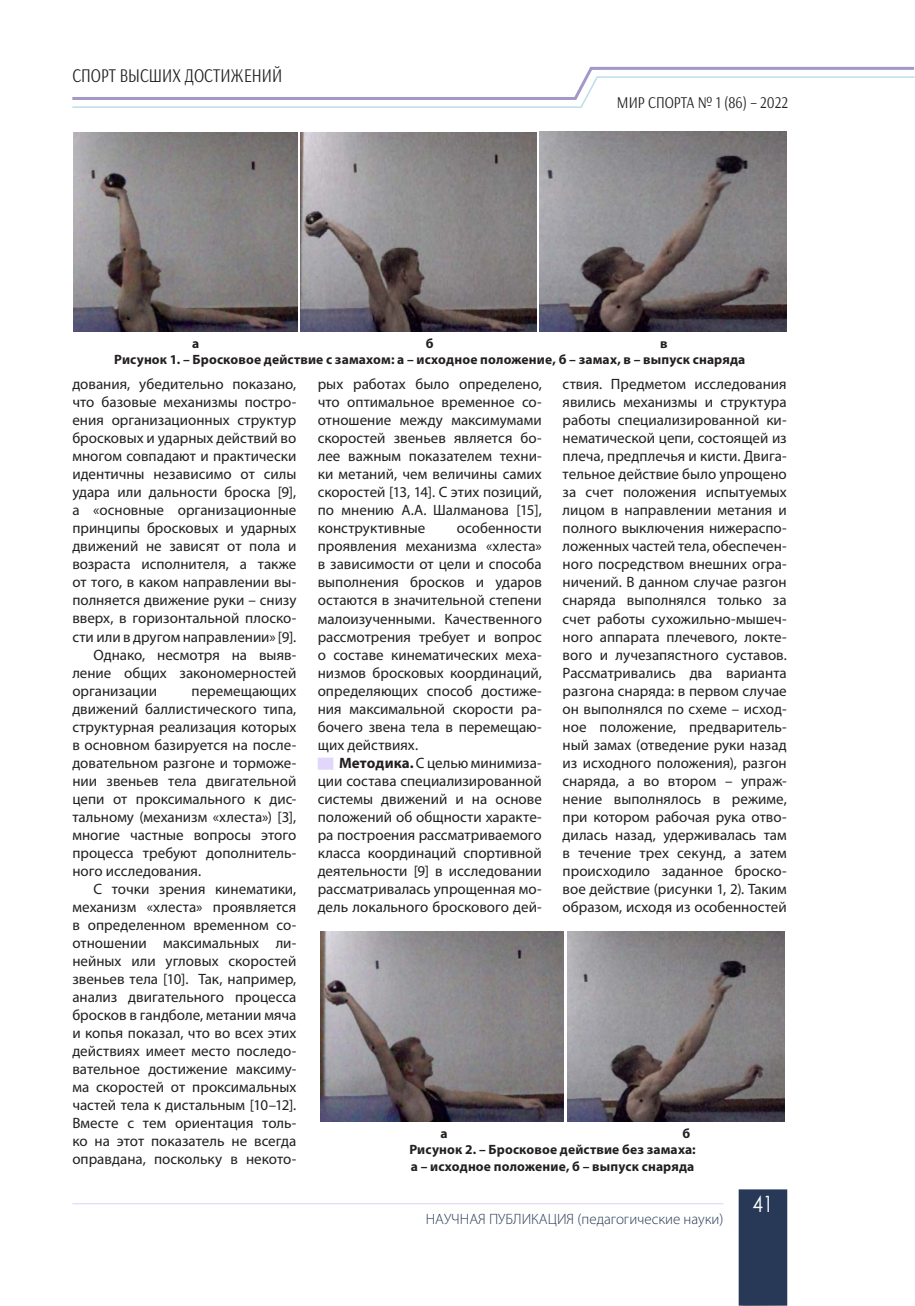
<style>
.page{position:relative;width:915px;height:1306px;background:#fff}
.page>*{position:absolute;margin:0;border:0;box-sizing:border-box;transform-origin:0 0}
.t1{font:22.5px "Century Gothic";color:#fff;scale:.85 1}
.t2{font:19.5px "Arsenal";color:#231f20;scale:.8 1}
.t3{font:16.5px "Arsenal";color:#231f20;scale:.85 1}
.t4{font:15px/18px "Myriad Pro";color:#231f20;text-align:justify}
.t5{font:300 15px "Myriad Pro";color:#273957}
.t6{font:700 13.5px/16.2px "Myriad Pro";letter-spacing:.01em;color:#231f20}
.s1{font-weight:700}
</style>
<div class="page">
<svg style="left:72px;top:66px;width:842px;height:42px"></svg>
<hr style="left:72px;top:1203px;width:651px;height:1px;background:#e2d6fb">
<div style="left:738px;top:1189px;width:49px;height:116px;background:#273957"></div>
<div style="left:317px;top:757px;width:16px;height:12px;background:#e2d6fb"></div>
<img style="left:73px;top:132px;width:224px;height:200px">
<img style="left:301px;top:132px;width:235px;height:200px">
<img style="left:540px;top:132px;width:245px;height:199px">
<img style="left:320px;top:931px;width:243px;height:190px">
<img style="left:567px;top:931px;width:217px;height:190px">
<h2 class="t2" style="left:72px;top:64px;width:264px">СПОРТ ВЫСШИХ ДОСТИЖЕНИЙ</h2>
<p class="t3" style="left:616px;top:92px;width:203px">МИР СПОРТА № 1 (86) – 2022</p>
<p class="t6" style="left:192px;top:335px;width:9px">а</p>
<p class="t6" style="left:425px;top:335px;width:9px">б</p>
<p class="t6" style="left:114px;top:335px;width:632px;text-indent:545px">в<br>Рисунок 1. – Бросковое действие с замахом: а – исходное положение, б – замах, в – выпуск снаряда</p>
<p class="t4" style="left:562px;top:375px;width:225px">ствия. Предметом исследования явились механизмы и структура работы специализированной ки&shy;нематической цепи, состоящей из плеча, предплечья и кисти. Двига&shy;тельное действие было упрощено за счет положения испытуемых лицом в направлении метания и полного выключения нижераспо&shy;ложенных частей тела, обеспечен&shy;ного посредством внешних огра&shy;ничений. В данном случае разгон снаряда выполнялся только за счет работы сухожильно-мышеч&shy;ного аппарата плечевого, локте&shy;вого и лучезапястного суставов.<br>Рассматривались два варианта разгона снаряда: в первом случае он выполнялся по схеме – исход&shy;ное положение, предваритель&shy;ный замах (отведение руки назад из исходного положения), разгон снаряда, а во втором – упраж&shy;нение выполнялось в режиме, при котором рабочая рука отво&shy;дилась назад, удерживалась там в течение трех секунд, а затем происходило заданное броско&shy;вое действие (рисунки 1, 2). Таким образом, исходя из особенностей</p>
<p class="t4" style="left:72px;top:375px;width:225px">дования, убедительно показано,</p>
<p class="t4" style="left:72px;top:393px;width:225px">что базовые механизмы постро-</p>
<p class="t4" style="left:72px;top:411px;width:225px">ения организационных структур</p>
<p class="t4" style="left:72px;top:429px;width:225px">бросковых и ударных действий во</p>
<p class="t4" style="left:72px;top:447px;width:225px">многом совпадают и практически</p>
<p class="t4" style="left:72px;top:465px;width:225px">идентичны независимо от силы</p>
<p class="t4" style="left:72px;top:483px;width:225px">удара или дальности броска [9],</p>
<p class="t4" style="left:72px;top:501px;width:225px">а «основные организационные</p>
<p class="t4" style="left:72px;top:519px;width:225px">принципы бросковых и ударных</p>
<p class="t4" style="left:72px;top:537px;width:225px">движений не зависят от пола и</p>
<p class="t4" style="left:72px;top:555px;width:225px">возраста исполнителя, а также</p>
<p class="t4" style="left:72px;top:573px;width:225px">от того, в каком направлении вы-</p>
<p class="t4" style="left:72px;top:591px;width:225px">полняется движение руки – снизу</p>
<p class="t4" style="left:72px;top:609px;width:225px">вверх, в горизонтальной плоско-</p>
<p class="t4" style="left:72px;top:627px;width:225px">сти или в другом направлении» [9].</p>
<p class="t4" style="left:94px;top:645px;width:204px">Однако, несмотря на выяв-</p>
<p class="t4" style="left:72px;top:663px;width:225px">ление общих закономерностей</p>
<p class="t4" style="left:72px;top:681px;width:86px">организации</p>
<p class="t4" style="left:317px;top:375px;width:225px">рых работах было определено, что оптимальное временное со&shy;отношение между максимумами скоростей звеньев является бо&shy;лее важным показателем техни&shy;ки метаний, чем величины самих скоростей [13, 14]. С этих позиций, по мнению А.А. Шалманова [15], конструктивные</p>
<p class="t4" style="left:317px;top:519px;width:225px;text-indent:139px">особенности проявления механизма «хлеста» в зависимости от цели и способа выполнения бросков и ударов остаются в значительной степени малоизученными. Качественного рассмотрения требует и вопрос о составе кинематических меха&shy;низмов бросковых координаций, определяющих способ достиже&shy;ния максимальной скорости ра&shy;бочего звена тела в перемещаю&shy;щих действиях.</p>
<p class="t4" style="left:317px;top:753px;width:225px;text-indent:21px"><span class="s1">Методика.</span> С целью минимиза&shy;ции состава специализированной системы движений и на основе положений об общности характе&shy;ра построения рассматриваемого класса координаций спортивной деятельности [9] в исследовании рассматривалась упрощенная мо&shy;дель локального броскового дей-</p>
<p class="t4" style="left:72px;top:681px;width:225px;text-indent:119px">перемещающих движений баллистического типа, структурная реализация которых в основном базируется на после&shy;довательном разгоне и торможе&shy;нии звеньев тела двигательной цепи от проксимального к дис&shy;тальному (механизм «хлеста») [3], многие частные вопросы этого процесса требуют дополнитель&shy;ного исследования.</p>
<p class="t4" style="left:72px;top:879px;width:225px;text-indent:21px">С точки зрения кинематики, механизм «хлеста» проявляется в определенном временном со&shy;отношении максимальных ли&shy;нейных или угловых скоростей звеньев тела [10]. Так, например, анализ двигательного процесса бросков в гандболе, метании мяча и копья показал, что во всех этих действиях имеет место последо&shy;вательное достижение максиму&shy;ма скоростей от проксимальных частей тела к дистальным [10–12].<br>Вместе с тем ориентация толь&shy;ко на этот показатель не всегда оправдана, поскольку в некото-</p>
<p class="t6" style="left:409px;top:1125px;width:288px;text-indent:273px">б<br>Рисунок 2. – Бросковое действие без замаха: а – исходное положение, б – выпуск снаряда</p>
<p class="t6" style="left:440px;top:1125px;width:9px">а</p>
<p class="t5" style="left:425px;top:1209px;width:299px">НАУЧНАЯ ПУБЛИКАЦИЯ (педагогические науки)</p>
<h1 class="t1" style="left:752px;top:1188px;width:26px">41</h1>
</div>
